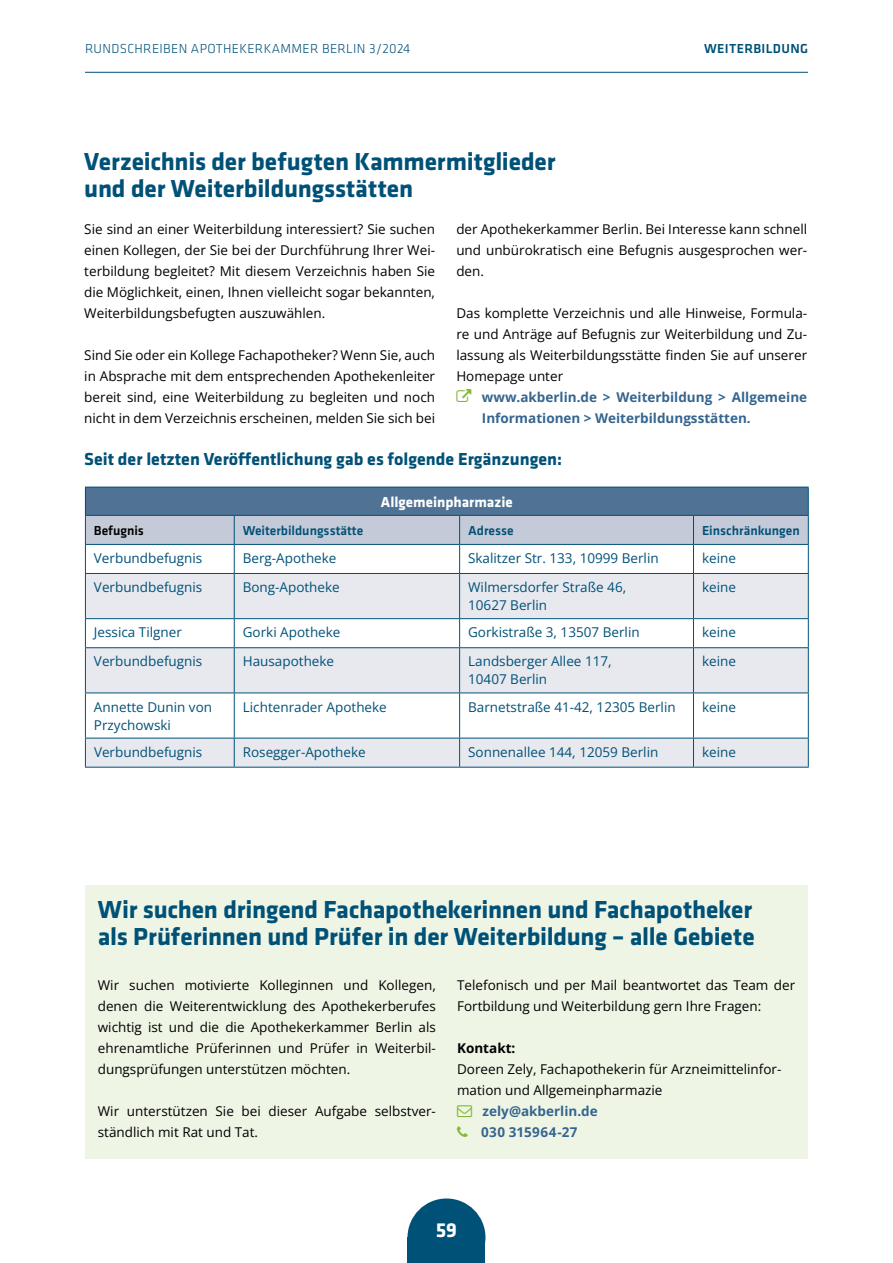
<style>
.page{position:relative;width:893px;height:1263px;background:#fff}
.page>*{position:absolute;margin:0;border:0;box-sizing:border-box;transform-origin:0 0}
.t1{font:700 25.5px/27px "Klavika Basic";letter-spacing:-.01em;color:#005177}
.t2{font:700 21px "Klavika Basic";color:#fff}
.t3{font:700 18px "Klavika Basic";color:#005177}
.t4{font:700 15px "Klavika Basic";color:#fff}
.t5{font:13.5px/21px "Open Sans";color:#000;text-align:justify}
.t6{font:13.5px/18px "Open Sans";color:#005177}
.t7{font:700 13.5px/21px "Open Sans";color:#35658f}
.t8{font:500 13.5px "Klavika Basic";color:#005177}
.t9{font:300 13.5px "Klavika Basic";letter-spacing:.025em;color:#005177}
.t10{font:500 13.5px "Klavika Basic";letter-spacing:.025em;color:#005177}
.t11{font:500 13.5px "Klavika Basic";color:#000}
.t12{font:700 13.5px "Open Sans";color:#000}
.s1{color:#82b937}
</style>
<div class="page">
<svg style="left:407px;top:1198px;width:78px;height:65px;background:#236889"></svg>
<hr style="left:85px;top:72px;width:723px;height:1px;background:#005177">
<svg style="left:86px;top:574px;width:722px;height:193px;fill:#e7e9ef"></svg>
<hr style="left:85px;top:574px;width:1px;height:44px;background:#005177">
<hr style="left:234px;top:574px;width:1px;height:44px;background:#005177">
<hr style="left:459px;top:574px;width:1px;height:44px;background:#005177">
<hr style="left:693px;top:574px;width:1px;height:44px;background:#005177">
<hr style="left:808px;top:574px;width:1px;height:44px;background:#005177">
<svg style="left:85px;top:619px;width:1px;height:28px"></svg>
<svg style="left:234px;top:619px;width:1px;height:28px"></svg>
<svg style="left:459px;top:619px;width:1px;height:28px"></svg>
<svg style="left:693px;top:619px;width:1px;height:28px"></svg>
<svg style="left:808px;top:619px;width:1px;height:28px"></svg>
<hr style="left:85px;top:648px;width:1px;height:44px;background:#005177">
<hr style="left:234px;top:648px;width:1px;height:44px;background:#005177">
<hr style="left:459px;top:648px;width:1px;height:44px;background:#005177">
<hr style="left:693px;top:648px;width:1px;height:44px;background:#005177">
<hr style="left:808px;top:648px;width:1px;height:44px;background:#005177">
<hr style="left:85px;top:693px;width:1px;height:45px;background:#005177">
<hr style="left:234px;top:693px;width:1px;height:45px;background:#005177">
<hr style="left:459px;top:693px;width:1px;height:45px;background:#005177">
<hr style="left:693px;top:693px;width:1px;height:45px;background:#005177">
<hr style="left:808px;top:693px;width:1px;height:45px;background:#005177">
<svg style="left:85px;top:739px;width:1px;height:28px"></svg>
<svg style="left:234px;top:739px;width:1px;height:28px"></svg>
<svg style="left:459px;top:739px;width:1px;height:28px"></svg>
<svg style="left:693px;top:739px;width:1px;height:28px"></svg>
<svg style="left:808px;top:739px;width:1px;height:28px"></svg>
<svg style="left:85px;top:487px;width:724px;height:86px"></svg>
<hr style="left:85px;top:515px;width:149px;height:1px;background:#005177">
<hr style="left:234px;top:515px;width:226px;height:1px;background:#005177">
<hr style="left:460px;top:515px;width:233px;height:1px;background:#005177">
<hr style="left:693px;top:515px;width:116px;height:1px;background:#005177">
<hr style="left:85px;top:573px;width:149px;height:1px;background:#005177">
<hr style="left:85px;top:618px;width:149px;height:1px;background:#005177">
<hr style="left:85px;top:647px;width:149px;height:1px;background:#005177">
<hr style="left:85px;top:692px;width:149px;height:1px;background:#005177">
<hr style="left:85px;top:738px;width:149px;height:1px;background:#005177">
<hr style="left:85px;top:767px;width:149px;height:1px;background:#005177">
<hr style="left:234px;top:573px;width:226px;height:1px;background:#005177">
<hr style="left:234px;top:618px;width:226px;height:1px;background:#005177">
<hr style="left:234px;top:647px;width:226px;height:1px;background:#005177">
<hr style="left:234px;top:692px;width:226px;height:1px;background:#005177">
<hr style="left:234px;top:738px;width:226px;height:1px;background:#005177">
<hr style="left:234px;top:767px;width:226px;height:1px;background:#005177">
<hr style="left:460px;top:573px;width:233px;height:1px;background:#005177">
<hr style="left:460px;top:618px;width:233px;height:1px;background:#005177">
<hr style="left:460px;top:647px;width:233px;height:1px;background:#005177">
<hr style="left:460px;top:692px;width:233px;height:1px;background:#005177">
<hr style="left:460px;top:738px;width:233px;height:1px;background:#005177">
<hr style="left:460px;top:767px;width:233px;height:1px;background:#005177">
<hr style="left:693px;top:573px;width:116px;height:1px;background:#005177">
<hr style="left:693px;top:618px;width:116px;height:1px;background:#005177">
<hr style="left:693px;top:647px;width:116px;height:1px;background:#005177">
<hr style="left:693px;top:692px;width:116px;height:1px;background:#005177">
<hr style="left:693px;top:738px;width:116px;height:1px;background:#005177">
<hr style="left:693px;top:767px;width:116px;height:1px;background:#005177">
<div style="left:85px;top:886px;width:723px;height:273px;background:#eff5e5"></div>
<p class="t9" style="left:85px;top:40px;width:327px">RUNDSCHREIBEN APOTHEKERKAMMER BERLIN 3/2024</p>
<p class="t10" style="left:704px;top:39px;width:105px">WEITERBILDUNG</p>
<h1 class="t1" style="left:84px;top:147px;width:473px">Verzeichnis der befugten Kammermitglieder und der Weiterbildungsstätten</h1>
<p class="t5" style="left:84px;top:218px;width:352px">Sie sind an einer Weiterbildung interessiert? Sie suchen einen Kollegen, der Sie bei der Durchführung Ihrer Wei&shy;terbildung begleitet? Mit diesem Verzeichnis haben Sie die Möglichkeit, einen, Ihnen vielleicht sogar bekannten, Weiterbildungsbefugten auszuwählen.</p>
<p class="t5" style="left:84px;top:344px;width:352px">Sind Sie oder ein Kollege Fachapotheker? Wenn Sie, auch in Absprache mit dem entsprechenden Apothekenleiter bereit sind, eine Weiterbildung zu begleiten und noch nicht in dem Verzeichnis erscheinen, melden Sie sich bei</p>
<p class="t5" style="left:456px;top:218px;width:352px">der Apothekerkammer Berlin. Bei Interesse kann schnell und unbürokratisch eine Befugnis ausgesprochen wer&shy;den.</p>
<p class="t5" style="left:456px;top:302px;width:352px">Das komplette Verzeichnis und alle Hinweise, Formula&shy;re und Anträge auf Befugnis zur Weiterbildung und Zu&shy;lassung als Weiterbildungsstätte finden Sie auf unserer Homepage unter</p>
<p class="t7" style="left:482px;top:386px;width:327px;text-indent:-26px"><span class="s1">○</span> www.akberlin.de &gt; Weiterbildung &gt; Allgemeine<br>Informationen &gt; Weiterbildungsstätten.</p>
<h3 class="t3" style="left:84px;top:446px;width:479px">Seit der letzten Veröffentlichung gab es folgende Ergänzungen:</h3>
<p class="t4" style="left:381px;top:491px;width:133px">Allgemeinpharmazie</p>
<p class="t11" style="left:94px;top:521px;width:52px">Befugnis</p>
<p class="t8" style="left:243px;top:521px;width:122px">Weiterbildungsstätte</p>
<p class="t8" style="left:468px;top:521px;width:47px">Adresse</p>
<p class="t8" style="left:702px;top:521px;width:99px">Einschränkungen</p>
<p class="t6" style="left:94px;top:549px;width:110px">Verbundbefugnis</p>
<p class="t6" style="left:243px;top:549px;width:95px">Berg-Apotheke</p>
<p class="t6" style="left:468px;top:549px;width:192px">Skalitzer Str. 133, 10999 Berlin</p>
<p class="t6" style="left:702px;top:549px;width:35px">keine</p>
<p class="t6" style="left:94px;top:578px;width:110px">Verbundbefugnis</p>
<p class="t6" style="left:243px;top:578px;width:99px">Bong-Apotheke</p>
<p class="t6" style="left:468px;top:578px;width:160px">Wilmersdorfer Straße 46,<br>10627 Berlin</p>
<p class="t6" style="left:702px;top:578px;width:35px">keine</p>
<p class="t6" style="left:94px;top:623px;width:89px">Jessica Tilgner</p>
<p class="t6" style="left:243px;top:623px;width:99px">Gorki Apotheke</p>
<p class="t6" style="left:468px;top:623px;width:173px">Gorkistraße 3, 13507 Berlin</p>
<p class="t6" style="left:702px;top:623px;width:35px">keine</p>
<p class="t6" style="left:94px;top:652px;width:110px">Verbundbefugnis</p>
<p class="t6" style="left:243px;top:652px;width:93px">Hausapotheke</p>
<p class="t6" style="left:468px;top:652px;width:145px">Landsberger Allee 117,<br>10407 Berlin</p>
<p class="t6" style="left:702px;top:652px;width:35px">keine</p>
<p class="t6" style="left:94px;top:697px;width:120px">Annette Dunin von<br>Przychowski</p>
<p class="t6" style="left:243px;top:697px;width:146px">Lichtenrader Apotheke</p>
<p class="t6" style="left:468px;top:697px;width:209px">Barnetstraße 41-42, 12305 Berlin</p>
<p class="t6" style="left:702px;top:697px;width:35px">keine</p>
<p class="t6" style="left:94px;top:742px;width:110px">Verbundbefugnis</p>
<p class="t6" style="left:243px;top:742px;width:124px">Rosegger-Apotheke</p>
<p class="t6" style="left:468px;top:742px;width:192px">Sonnenallee 144, 12059 Berlin</p>
<p class="t6" style="left:702px;top:742px;width:35px">keine</p>
<h1 class="t1" style="left:98px;top:894px;width:658px">Wir suchen dringend Fachapothekerinnen und Fachapotheker als Prüferinnen und Prüfer in der Weiterbildung – alle Gebiete</h1>
<p class="t5" style="left:98px;top:974px;width:340px">Wir suchen motivierte Kolleginnen und Kollegen, denen die Weiterentwicklung des Apothekerberufes wichtig ist und die die Apothekerkammer Berlin als ehrenamtliche Prüferinnen und Prüfer in Weiterbil&shy;dungsprüfungen unterstützen möchten.</p>
<p class="t5" style="left:98px;top:1100px;width:340px">Wir unterstützen Sie bei dieser Aufgabe selbstver&shy;ständlich mit Rat und Tat.</p>
<p class="t5" style="left:457px;top:974px;width:340px">Telefonisch und per Mail beantwortet das Team der<br>Fortbildung und Weiterbildung gern Ihre Fragen:</p>
<p class="t12" style="left:457px;top:1038px;width:60px">Kontakt:</p>
<p class="t5" style="left:457px;top:1058px;width:326px">Doreen Zely, Fachapothekerin für Arzneimittelinfor&shy;mation und Allgemeinpharmazie</p>
<p class="t7" style="left:481px;top:1100px;width:118px">zely@akberlin.de<br>030 315964-27</p>
<h2 class="t2" style="left:436px;top:1215px;width:23px">59</h2>
</div>
